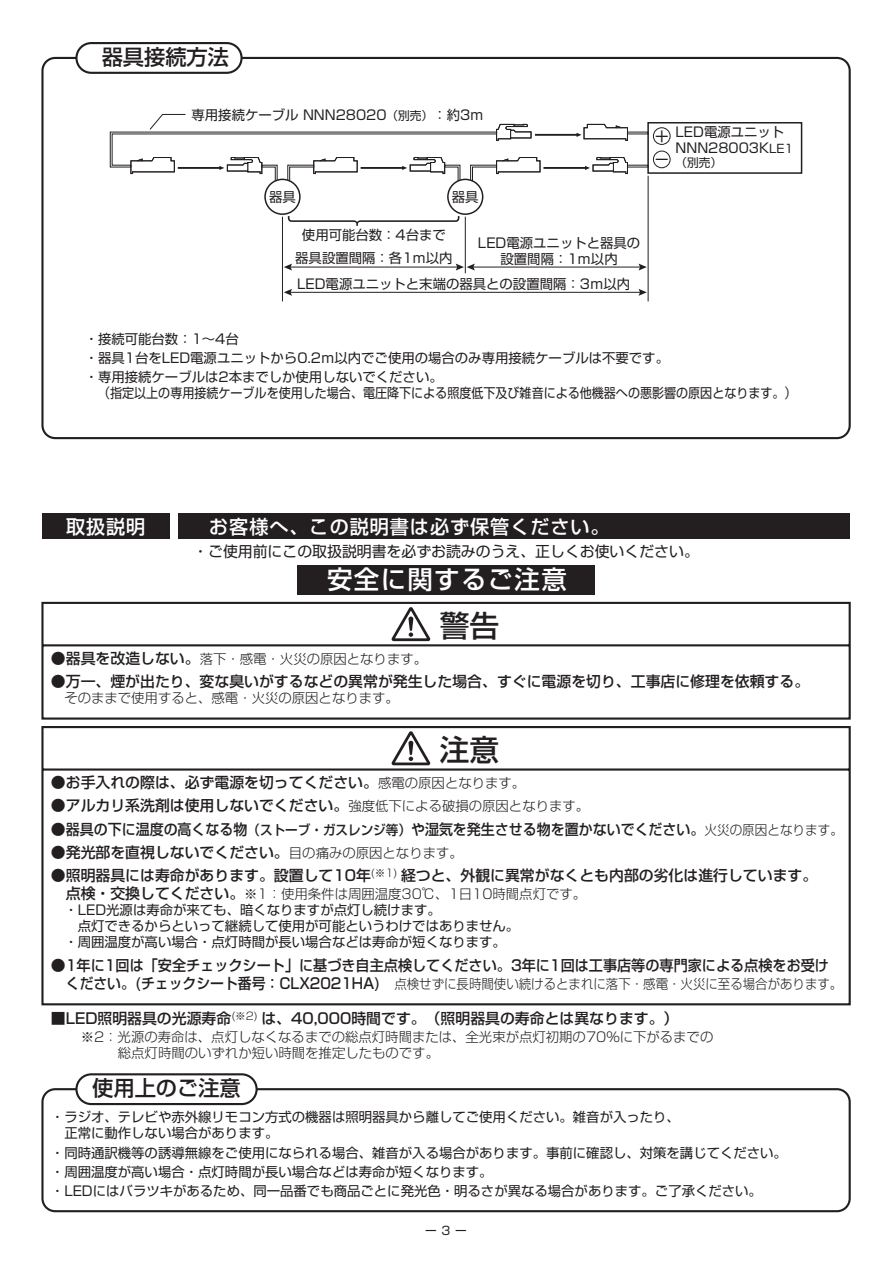
<style>
.page{position:relative;width:893px;height:1263px;background:#fff}
.page>*{position:absolute;margin:0;border:0;box-sizing:border-box;transform-origin:0 0}
.t1{font:29.7px "Shin Go Pro Medium 90 msp RKSJ H";color:#231f20}
.t2{font:25.5px "Shin Go Pro Medium 90 msp RKSJ H";letter-spacing:.05em;color:#fff}
.t3{font:21.3px "Shin Go Pro Medium 90 msp RKSJ H";color:#231f20}
.t4{font:19.05px "Shin Go Pro Medium 90 msp RKSJ H";letter-spacing:.05em;color:#fff}
.t5{font:16.8px "Shin Go Pro Regular 90 msp RKSJ H";color:#231f20}
.t6{font:14.85px "Shin Go Pro Medium 90 msp RKSJ H";color:#231f20}
.t7{font:14.85px "Shin Go Pro Regular 90 msp RKSJ H";color:#231f20}
.t8{font:13.35px/16px "Shin Go Pro Regular 90 msp RKSJ H";color:#231f20}
.t9{font:13.35px/16px "Shin Go Pro Light 90 msp RKSJ H";color:#231f20}
.t10{font:13.35px "Shin Go Pro Light 90 msp RKSJ H";color:#231f20;scale:.93 1}
.t11{font:13.35px "Shin Go Pro Regular 90 msp RKSJ H";color:#231f20;scale:.9 1}
.t12{font:11.7px "Shin Go Pro Regular 90 msp RKSJ H";color:#231f20}
.s1{font-size:11.7px}
.s2{font-size:16.8px}
.s3{font-family:"Shin Go Pro Medium 90 msp RKSJ H";font-size:14.85px}
.s4{font-family:"Shin Go Pro Light 90 msp RKSJ H";font-size:13.35px}
.s5{font-size:13.35px}
</style>
<div class="page">
<div style="left:42px;top:514px;width:128px;height:25px;background:#231f20"></div>
<div style="left:178px;top:514px;width:672px;height:25px;background:#231f20"></div>
<div style="left:297px;top:565px;width:298px;height:29px;background:#231f20"></div>
<svg style="left:41px;top:601px;width:810px;height:119px"></svg>
<svg style="left:41px;top:726px;width:810px;height:487px"></svg>
<div style="left:76px;top:1074px;width:181px;height:30px;background:#fff;border-radius:15px"></div>
<div style="left:75px;top:1073px;width:183px;height:32px;border:2px solid #231f20;border-radius:15px"></div>
<div style="left:647px;top:122px;width:155px;height:52px;border:1px solid #231f20"></div>
<div style="left:653px;top:127px;width:17px;height:18px;border:1px solid #231f20;border-radius:50%"></div>
<div style="left:653px;top:151px;width:17px;height:17px;border:1px solid #231f20;border-radius:50%"></div>
<div style="left:264px;top:179px;width:37px;height:36px;border:1px solid #231f20;border-radius:50%"></div>
<div style="left:447px;top:179px;width:36px;height:36px;border:1px solid #231f20;border-radius:50%"></div>
<svg style="left:109px;top:114px;width:540px;height:73px"></svg>
<svg style="left:288px;top:216px;width:171px;height:10px"></svg>
<hr style="left:282px;top:217px;width:1px;height:84px;background:#231f20">
<hr style="left:465px;top:217px;width:1px;height:56px;background:#231f20">
<hr style="left:289px;top:267px;width:169px;height:1px;background:#231f20">
<svg style="left:284px;top:264px;width:8px;height:7px"></svg>
<hr style="left:289px;top:292px;width:352px;height:1px;background:#231f20">
<svg style="left:284px;top:289px;width:8px;height:7px"></svg>
<svg style="left:638px;top:289px;width:9px;height:7px"></svg>
<hr style="left:648px;top:176px;width:1px;height:125px;background:#231f20">
<hr style="left:472px;top:267px;width:169px;height:1px;background:#231f20">
<svg style="left:456px;top:264px;width:19px;height:7px"></svg>
<svg style="left:638px;top:264px;width:9px;height:7px"></svg>
<div style="left:41px;top:57px;width:810px;height:382px;border:2px solid #231f20;border-radius:13px"></div>
<div style="left:76px;top:43px;width:166px;height:30px;background:#fff;border-radius:15px"></div>
<div style="left:75px;top:42px;width:168px;height:32px;border:2px solid #231f20;border-radius:15px"></div>
<h3 class="t3" style="left:102px;top:49px;width:129px">器具接続方法</h3>
<p class="t8" style="left:192px;top:109px;width:294px">専用接続ケーブル NNN28020<span class="s1">（別売）</span>：約3ｍ</p>
<p class="t8" style="left:269px;top:190px;width:28px">器具</p>
<p class="t8" style="left:452px;top:190px;width:28px">器具</p>
<p class="t8" style="left:295px;top:226px;width:159px;line-height:22.5px;text-align:center">使用可能台数：4台まで器具設置間隔：各1ｍ以内</p>
<p class="t8" style="left:297px;top:278px;width:335px">LED電源ユニットと末端の器具との設置間隔：3ｍ以内</p>
<p class="t8" style="left:478px;top:237px;width:164px;text-align:center">LED電源ユニットと器具の設置間隔：1ｍ以内</p>
<p class="t8" style="left:675px;top:126px;width:119px">LED電源ユニット<br>NNN28003K<span class="s1">LE1</span></p>
<p class="t12" style="left:653px;top:158px;width:70px"><span class="s2">－</span>（別売）</p>
<p class="t5" style="left:653px;top:130px;width:18px">＋</p>
<p class="t8" style="left:85px;top:331px;width:586px;line-height:19px">・接続可能台数：1～4台<br>・器具1台をLED電源ユニットから0.2ｍ以内でご使用の場合のみ専用接続ケーブルは不要です。・専用接続ケーブルは2本までしか使用しないでください。</p>
<p class="t11" style="left:98px;top:388px;width:778px">（指定以上の専用接続ケーブルを使用した場合、電圧降下による照度低下及び雑音による他機器への悪影響の原因となります。）</p>
<h3 class="t4" style="left:66px;top:520px;width:81px">取扱説明</h3>
<h3 class="t4" style="left:209px;top:520px;width:402px">お客様へ、この説明書は必ず保管ください。</h3>
<h2 class="t2" style="left:327px;top:570px;width:241px">安全に関するご注意</h2>
<p class="t7" style="left:193px;top:546px;width:507px">・ご使用前にこの取扱説明書を必ずお読みのうえ、正しくお使いください。</p>
<h1 class="t1" style="left:440px;top:615px;width:61px">警告</h1>
<p class="t9" style="left:51px;top:653px;width:378px"><span class="s3">●器具を改造しない。</span>落下・感電・火災の原因となります。</p>
<p class="t6" style="left:51px;top:676px;width:760px">●万一、煙が出たり、変な臭いがするなどの異常が発生した場合、すぐに電源を切り、工事店に修理を依頼する。</p>
<p class="t9" style="left:51px;top:692px;width:349px">　そのままで使用すると、感電・火災の原因となります。</p>
<h1 class="t1" style="left:440px;top:739px;width:61px">注意</h1>
<p class="t6" style="left:51px;top:777px;width:476px">●お手入れの際は、必ず電源を切ってください。<span class="s4">感電の原因となります。</span></p>
<p class="t6" style="left:51px;top:800px;width:540px">●アルカリ系洗剤は使用しないでください。<span class="s4">強度低下による破損の原因となります。</span></p>
<p class="t6" style="left:51px;top:824px;width:793px">●器具の下に温度の高くなる物<span class="s5">（ストーブ・ガスレンジ等）</span>や湿気を発生させる物を置かないでください。<span class="s4">火災の原因となります。</span></p>
<p class="t6" style="left:51px;top:847px;width:413px">●発光部を直視しないでください。<span class="s4">目の痛みの原因となります。</span></p>
<p class="t6" style="left:51px;top:870px;width:768px">●照明器具には寿命があります。設置して10年<sup>(※1)</sup> 経つと、外観に異常がなくとも内部の劣化は進行しています。</p>
<p class="t9" style="left:51px;top:888px;width:537px"><span class="s3">　点検・交換してください。</span>※1：使用条件は周囲温度30℃、1日10時間点灯です。</p>
<p class="t8" style="left:51px;top:904px;width:470px">　・LED光源は寿命が来ても、暗くなりますが点灯し続けます。<br>　　点灯できるからといって継続して使用が可能というわけではありません。　・周囲温度が高い場合・点灯時間が長い場合などは寿命が短くなります。</p>
<p class="t6" style="left:51px;top:960px;width:779px">●1年に1回は「安全チェックシート」に基づき自主点検してください。3年に1回は工事店等の専門家による点検をお受け</p>
<p class="t10" style="left:66px;top:979px;width:836px"><span class="s3">ください。(チェックシート番号：CLX2021HA)　</span>点検せずに長時間使い続けるとまれに落下・感電・火災に至る場合があります。</p>
<p class="t6" style="left:51px;top:1013px;width:629px">■LED照明器具の光源寿命<sup>(※2)</sup> は、40,000時間です。（照明器具の寿命とは異なります。）</p>
<p class="t9" style="left:51px;top:1031px;width:664px"><span class="s3">　　</span>※2：光源の寿命は、点灯しなくなるまでの総点灯時間または、全光束が点灯初期の70%に下がるまでの　　　　　総点灯時間のいずれか短い時間を推定したものです。</p>
<h3 class="t3" style="left:92px;top:1080px;width:150px">使用上のご注意</h3>
<p class="t8" style="left:51px;top:1111px;width:630px">・ラジオ、テレビや赤外線リモコン方式の機器は照明器具から離してご使用ください。雑音が入ったり、　正常に動作しない場合があります。</p>
<p class="t8" style="left:51px;top:1145px;width:737px;line-height:19px">・同時通訳機等の誘導無線をご使用になられる場合、雑音が入る場合があります。事前に確認し、対策を講じてください。・周囲温度が高い場合・点灯時間が長い場合などは寿命が短くなります。<br>・LEDにはバラツキがあるため、同一品番でも商品ごとに発光色・明るさが異なる場合があります。ご了承ください。</p>
<p class="t12" style="left:425px;top:1226px;width:43px">ー3ー</p>
</div>
